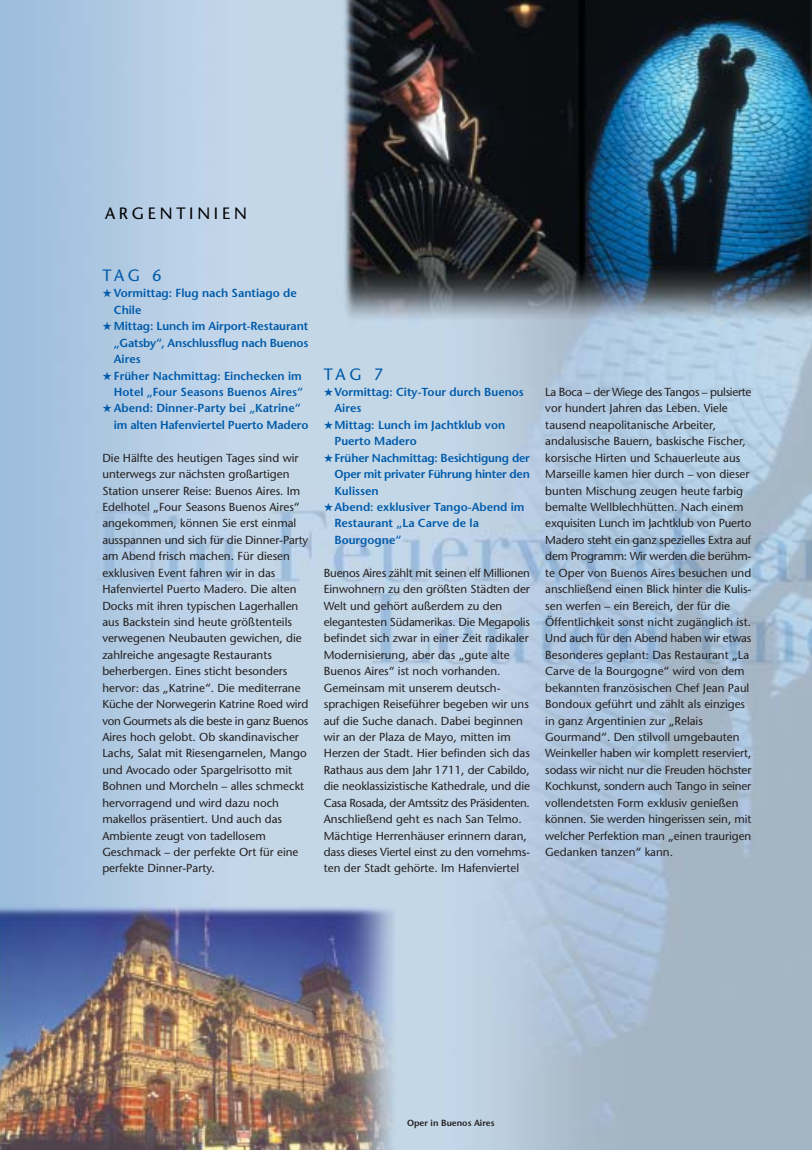
<style>
.page{position:relative;width:812px;height:1150px;background:#fff}
.page>*{position:absolute;margin:0;border:0;box-sizing:border-box;transform-origin:0 0}
.t1{font:16.35px "Stone Sans";letter-spacing:.23em;color:#000}
.t2{font:16.35px "Stone Sans";letter-spacing:.195em;color:#005baa}
.t3{font:11.7px/16.4px "Stone Sans";color:#231f1f}
.t4{font:600 11.7px/16.4px "Stone Sans";color:#005baa}
.t5{font:600 8.85px "Stone Sans";color:#231f1f}
</style>
<div class="page">
<img style="left:0;top:0;width:812px;height:1149px">
<h1 class="t1" style="left:105px;top:207px;width:143px">ARGENTINIEN</h1>
<h1 class="t2" style="left:102px;top:269px;width:61px">TAG 6</h1>
<p class="t4" style="left:114px;top:286px;width:184px;text-indent:-11px">★ Vormittag: Flug nach Santiago de<br>Chile</p>
<p class="t4" style="left:114px;top:319px;width:196px;text-align:justify;text-indent:-11px">★ Mittag: Lunch im Airport-Restaurant „Gatsby“, Anschlussflug nach Buenos Aires</p>
<p class="t4" style="left:102px;top:368px;width:202px;text-align:right">★ Früher Nachmittag: Einchecken im<br>Hotel „Four Seasons Buenos Aires“</p>
<p class="t4" style="left:114px;top:401px;width:196px;text-indent:-11px">★ Abend: Dinner-Party bei „Katrine“ im alten Hafenviertel Puerto Madero</p>
<p class="t3" style="left:102px;top:450px;width:207px">Die Hälfte des heutigen Tages sind wir unterwegs zur nächsten großartigen Station unserer Reise: Buenos Aires. Im Edelhotel „Four Seasons Buenos Aires“ angekommen, können Sie erst einmal ausspannen und sich für die Dinner-Party am Abend frisch machen. Für diesen exklusiven Event fahren wir in das Hafenviertel Puerto Madero. Die alten Docks mit ihren typischen Lagerhallen aus Backstein sind heute größtenteils verwegenen Neubauten gewichen, die zahlreiche angesagte Restaurants beherbergen. Eines sticht besonders hervor: das „Katrine“. Die mediterrane Küche der Norwegerin Katrine Roed wird von Gourmets als die beste in ganz Buenos Aires hoch gelobt. Ob skandinavischer Lachs, Salat mit Riesengarnelen, Mango und Avocado oder Spargelrisotto mit Bohnen und Morcheln – alles schmeckt hervorragend und wird dazu noch makellos präsentiert. Und auch das Ambiente zeugt von tadellosem Geschmack – der perfekte Ort für eine perfekte Dinner-Party.</p>
<h1 class="t2" style="left:324px;top:367px;width:61px">TAG 7</h1>
<p class="t4" style="left:334px;top:385px;width:191px;text-indent:-11px">★Vormittag: City-Tour durch Buenos<br>Aires</p>
<p class="t4" style="left:334px;top:417px;width:172px;text-indent:-11px">★Mittag: Lunch im Jachtklub von<br>Puerto Madero</p>
<p class="t4" style="left:334px;top:450px;width:197px;text-align:justify;text-indent:-11px">★Früher Nachmittag: Besichtigung der Oper mit privater Führung hinter den Kulissen</p>
<p class="t4" style="left:334px;top:500px;width:192px;text-indent:-11px">★Abend: exklusiver Tango-Abend im<br>Restaurant „La Carve de la<br>Bourgogne“</p>
<p class="t3" style="left:324px;top:565px;width:207px">Buenos Aires zählt mit seinen elf Millionen Einwohnern zu den größten Städten der Welt und gehört außerdem zu den elegantesten Südamerikas. Die Megapolis befindet sich zwar in einer Zeit radikaler Modernisierung, aber das „gute alte Buenos Aires“ ist noch vorhanden.<br>Gemeinsam mit unserem deutsch&shy;sprachigen Reiseführer begeben wir uns auf die Suche danach. Dabei beginnen wir an der Plaza de Mayo, mitten im Herzen der Stadt. Hier befinden sich das Rathaus aus dem Jahr 1711, der Cabildo, die neoklassizistische Kathedrale, und die Casa Rosada, der Amtssitz des Präsidenten.<br>Anschließend geht es nach San Telmo.<br>Mächtige Herrenhäuser erinnern daran, dass dieses Viertel einst zu den vornehms&shy;ten der Stadt gehörte. Im Hafenviertel</p>
<p class="t3" style="left:545px;top:385px;width:207px">La Boca – der Wiege des Tangos – pulsierte vor hundert Jahren das Leben. Viele tausend neapolitanische Arbeiter, andalusische Bauern, baskische Fischer, korsische Hirten und Schauerleute aus Marseille kamen hier durch – von dieser bunten Mischung zeugen heute farbig bemalte Wellblechhütten. Nach einem exquisiten Lunch im Jachtklub von Puerto Madero steht ein ganz spezielles Extra auf dem Programm: Wir werden die berühm&shy;te Oper von Buenos Aires besuchen und anschließend einen Blick hinter die Kulis&shy;sen werfen – ein Bereich, der für die Öffentlichkeit sonst nicht zugänglich ist.<br>Und auch für den Abend haben wir etwas Besonderes geplant: Das Restaurant „La Carve de la Bourgogne“ wird von dem bekannten französischen Chef Jean Paul Bondoux geführt und zählt als einziges in ganz Argentinien zur „Relais Gourmand“. Den stilvoll umgebauten Weinkeller haben wir komplett reserviert, sodass wir nicht nur die Freuden höchster Kochkunst, sondern auch Tango in seiner vollendetsten Form exklusiv genießen können. Sie werden hingerissen sein, mit welcher Perfektion man „einen traurigen Gedanken tanzen“ kann.</p>
<p class="t5" style="left:407px;top:1119px;width:89px">Oper in Buenos Aires</p>
</div>
